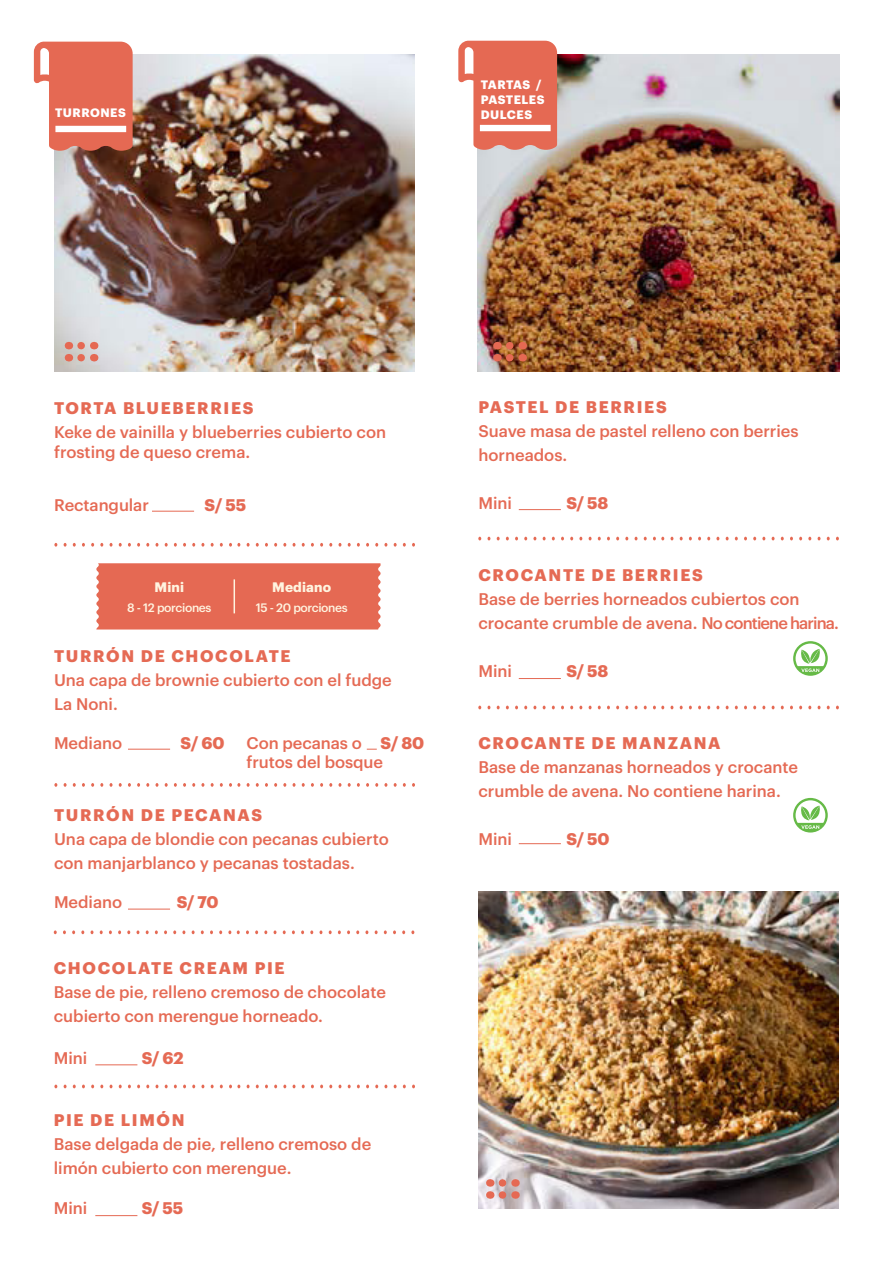
<style>
.page{position:relative;width:893px;height:1263px;background:#fff}
.page>*{position:absolute;margin:0;border:0;box-sizing:border-box;transform-origin:0 0}
.t1{font:500 16.5px/24px "Graphik";color:#e56a54}
.t2{font:700 16.5px "Graphik";letter-spacing:.1em;color:#e56a54}
.t3{font:700 13.5px "Graphik";letter-spacing:.01em;color:#fff4e0}
.t4{font:700 12px/15px "Graphik";letter-spacing:.04em;color:#fff}
.t5{font:500 12px "Graphik";letter-spacing:-.03em;color:#fff4e0}
</style>
<div class="page">
<img style="left:477px;top:54px;width:362px;height:318px">
<img style="left:54px;top:54px;width:361px;height:318px">
<svg style="left:81px;top:342px;width:6px;height:19px"></svg>
<svg style="left:68px;top:342px;width:1px;height:19px"></svg>
<svg style="left:94px;top:342px;width:1px;height:19px"></svg>
<svg style="left:34px;top:42px;width:99px;height:109px"></svg>
<img style="left:478px;top:892px;width:361px;height:317px">
<svg style="left:458px;top:41px;width:99px;height:109px"></svg>
<svg style="left:73px;top:783px;width:3px;height:4px"></svg>
<svg style="left:82px;top:783px;width:3px;height:4px"></svg>
<svg style="left:91px;top:783px;width:3px;height:4px"></svg>
<svg style="left:119px;top:783px;width:3px;height:4px"></svg>
<svg style="left:128px;top:783px;width:3px;height:4px"></svg>
<svg style="left:137px;top:783px;width:3px;height:4px"></svg>
<svg style="left:146px;top:783px;width:3px;height:4px"></svg>
<svg style="left:165px;top:783px;width:3px;height:4px"></svg>
<svg style="left:174px;top:783px;width:3px;height:4px"></svg>
<svg style="left:183px;top:783px;width:3px;height:4px"></svg>
<svg style="left:192px;top:783px;width:3px;height:4px"></svg>
<svg style="left:220px;top:783px;width:3px;height:4px"></svg>
<svg style="left:229px;top:783px;width:11px;height:4px"></svg>
<svg style="left:256px;top:783px;width:3px;height:4px"></svg>
<svg style="left:265px;top:783px;width:3px;height:4px"></svg>
<svg style="left:274px;top:783px;width:3px;height:4px"></svg>
<svg style="left:302px;top:783px;width:3px;height:4px"></svg>
<svg style="left:311px;top:783px;width:3px;height:4px"></svg>
<svg style="left:320px;top:783px;width:3px;height:4px"></svg>
<svg style="left:329px;top:783px;width:3px;height:4px"></svg>
<svg style="left:348px;top:783px;width:3px;height:4px"></svg>
<svg style="left:357px;top:783px;width:3px;height:4px"></svg>
<svg style="left:366px;top:783px;width:3px;height:4px"></svg>
<svg style="left:375px;top:783px;width:3px;height:4px"></svg>
<svg style="left:403px;top:783px;width:3px;height:4px"></svg>
<svg style="left:412px;top:783px;width:3px;height:4px"></svg>
<svg style="left:82px;top:543px;width:3px;height:4px"></svg>
<svg style="left:91px;top:543px;width:3px;height:4px"></svg>
<svg style="left:128px;top:543px;width:3px;height:4px"></svg>
<svg style="left:137px;top:543px;width:3px;height:4px"></svg>
<svg style="left:174px;top:543px;width:3px;height:4px"></svg>
<svg style="left:183px;top:543px;width:3px;height:4px"></svg>
<svg style="left:220px;top:543px;width:3px;height:4px"></svg>
<svg style="left:229px;top:543px;width:11px;height:4px"></svg>
<svg style="left:265px;top:543px;width:3px;height:4px"></svg>
<svg style="left:274px;top:543px;width:3px;height:4px"></svg>
<svg style="left:311px;top:543px;width:3px;height:4px"></svg>
<svg style="left:320px;top:543px;width:3px;height:4px"></svg>
<svg style="left:357px;top:543px;width:3px;height:4px"></svg>
<svg style="left:366px;top:543px;width:3px;height:4px"></svg>
<svg style="left:403px;top:543px;width:3px;height:4px"></svg>
<svg style="left:412px;top:543px;width:3px;height:4px"></svg>
<svg style="left:229px;top:1084px;width:11px;height:4px"></svg>
<svg style="left:653px;top:537px;width:11px;height:3px"></svg>
<svg style="left:653px;top:706px;width:11px;height:3px"></svg>
<div style="left:96px;top:563px;width:285px;height:66px;background:#e56953"></div>
<hr style="left:234px;top:579px;width:1px;height:34px;background:#fff4e0">
<hr style="left:128px;top:749px;width:42px;height:1px;background:#e56953">
<hr style="left:152px;top:511px;width:42px;height:1px;background:#e56953">
<hr style="left:128px;top:909px;width:42px;height:1px;background:#e56953">
<hr style="left:95px;top:1064px;width:42px;height:1px;background:#e56953">
<hr style="left:95px;top:1215px;width:42px;height:1px;background:#e56953">
<hr style="left:519px;top:509px;width:42px;height:1px;background:#e56953">
<hr style="left:519px;top:678px;width:42px;height:1px;background:#e56953">
<hr style="left:519px;top:843px;width:42px;height:1px;background:#e56953">
<svg style="left:63px;top:930px;width:3px;height:4px"></svg>
<svg style="left:109px;top:930px;width:3px;height:4px"></svg>
<svg style="left:118px;top:930px;width:3px;height:4px"></svg>
<svg style="left:164px;top:930px;width:3px;height:4px"></svg>
<svg style="left:210px;top:930px;width:3px;height:4px"></svg>
<svg style="left:246px;top:930px;width:3px;height:4px"></svg>
<svg style="left:292px;top:930px;width:3px;height:4px"></svg>
<svg style="left:301px;top:930px;width:3px;height:4px"></svg>
<svg style="left:338px;top:930px;width:3px;height:4px"></svg>
<svg style="left:347px;top:930px;width:3px;height:4px"></svg>
<svg style="left:393px;top:930px;width:3px;height:4px"></svg>
<svg style="left:510px;top:342px;width:6px;height:19px"></svg>
<svg style="left:497px;top:342px;width:1px;height:19px"></svg>
<svg style="left:522px;top:342px;width:1px;height:19px"></svg>
<svg style="left:502px;top:1179px;width:7px;height:20px"></svg>
<svg style="left:490px;top:1179px;width:1px;height:20px"></svg>
<svg style="left:515px;top:1179px;width:1px;height:20px"></svg>
<svg style="left:793px;top:641px;width:35px;height:35px"></svg>
<svg style="left:796px;top:643px;width:29px;height:29px"></svg>
<svg style="left:793px;top:798px;width:35px;height:34px"></svg>
<svg style="left:796px;top:800px;width:29px;height:29px"></svg>
<p class="t4" style="left:55px;top:104px;width:72px">TURRONES</p>
<p class="t4" style="left:481px;top:76px;width:65px">TARTAS /<br>PASTELES<br>DULCES</p>
<p class="t2" style="left:54px;top:395px;width:201px">TORTA BLUEBERRIES</p>
<p class="t1" style="left:54px;top:421px;width:334px;line-height:19.8px">Keke de vainilla y blueberries cubierto con frosting de queso crema.</p>
<p class="t1" style="left:54px;top:491px;width:96px">Rectangular</p>
<p class="t2" style="left:205px;top:492px;width:43px">S/ 55</p>
<p class="t3" style="left:155px;top:577px;width:31px">Mini</p>
<p class="t5" style="left:127px;top:598px;width:86px">8 - 12 porciones</p>
<p class="t3" style="left:272px;top:577px;width:60px">Mediano</p>
<p class="t5" style="left:256px;top:598px;width:94px">15 - 20 porciones</p>
<p class="t2" style="left:54px;top:643px;width:238px">TURRÓN DE CHOCOLATE</p>
<p class="t1" style="left:54px;top:666px;width:339px">Una capa de brownie cubierto con el fudge</p>
<p class="t1" style="left:54px;top:690px;width:65px">La Noni.</p>
<p class="t1" style="left:54px;top:729px;width:70px">Mediano</p>
<p class="t2" style="left:181px;top:730px;width:45px">S/ 60</p>
<p class="t1" style="left:247px;top:731px;width:138px;line-height:19.8px">Con pecanas o frutos del bosque</p>
<p class="t2" style="left:381px;top:730px;width:45px">S/ 80</p>
<p class="t2" style="left:54px;top:802px;width:209px">TURRÓN DE PECANAS</p>
<p class="t1" style="left:54px;top:825px;width:336px">Una capa de blondie con pecanas cubierto con manjarblanco y pecanas tostadas.</p>
<p class="t1" style="left:54px;top:888px;width:70px">Mediano</p>
<p class="t2" style="left:177px;top:889px;width:43px">S/ 70</p>
<p class="t2" style="left:54px;top:956px;width:232px">CHOCOLATE CREAM PIE</p>
<p class="t1" style="left:54px;top:979px;width:334px">Base de pie, relleno cremoso de chocolate cubierto con merengue horneado.</p>
<p class="t1" style="left:54px;top:1045px;width:35px">Mini</p>
<p class="t2" style="left:142px;top:1046px;width:44px">S/ 62</p>
<p class="t2" style="left:54px;top:1107px;width:132px">PIE DE LIMÓN</p>
<p class="t1" style="left:54px;top:1130px;width:319px">Base delgada de pie, relleno cremoso de limón cubierto con merengue.</p>
<p class="t1" style="left:54px;top:1195px;width:35px">Mini</p>
<p class="t2" style="left:142px;top:1196px;width:43px">S/ 55</p>
<p class="t2" style="left:478px;top:394px;width:190px">PASTEL DE BERRIES</p>
<p class="t1" style="left:478px;top:417px;width:322px">Suave masa de pastel relleno con berries horneados.</p>
<p class="t1" style="left:478px;top:489px;width:35px">Mini</p>
<p class="t2" style="left:566px;top:490px;width:44px">S/ 58</p>
<p class="t2" style="left:478px;top:562px;width:226px">CROCANTE DE BERRIES</p>
<p class="t1" style="left:478px;top:585px;width:362px">Base de berries horneados cubiertos con crocante crumble de avena. No contiene harina.</p>
<p class="t1" style="left:478px;top:657px;width:35px">Mini</p>
<p class="t2" style="left:566px;top:658px;width:44px">S/ 58</p>
<p class="t2" style="left:478px;top:730px;width:244px">CROCANTE DE MANZANA</p>
<p class="t1" style="left:478px;top:753px;width:321px">Base de manzanas horneados y crocante crumble de avena. No contiene harina.</p>
<p class="t1" style="left:478px;top:825px;width:35px">Mini</p>
<p class="t2" style="left:566px;top:826px;width:45px">S/ 50</p>
</div>
